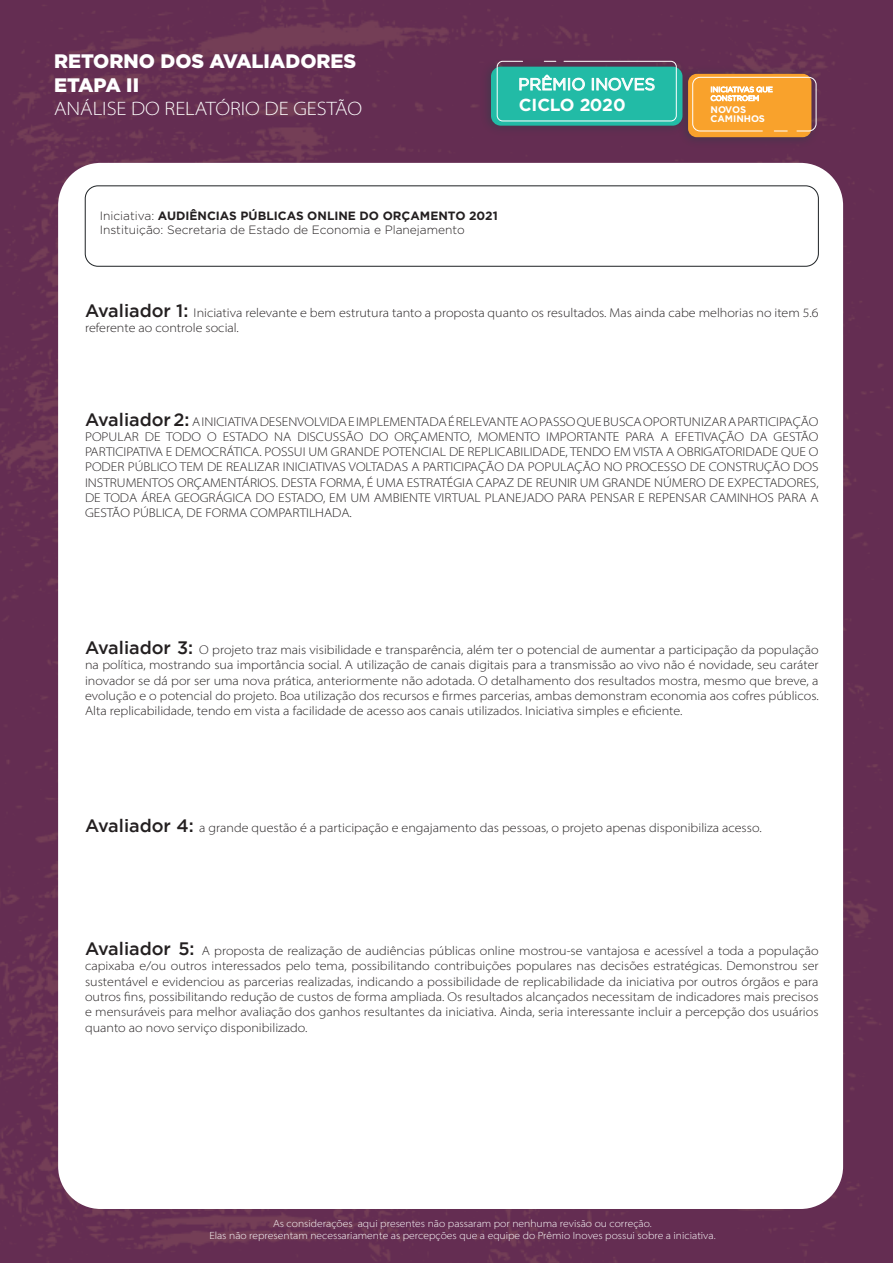
<style>
.page{position:relative;width:893px;height:1263px;background:#fff}
.page>*{position:absolute;margin:0;border:0;box-sizing:border-box;transform-origin:0 0}
.t1{font:900 19.5px/23.4px "Gotham";color:#fff}
.t2{font:19.5px "Myriad Variable Concept";color:#fff}
.t3{font:700 17.4px "Gotham";letter-spacing:-.01em;color:#fff}
.t4{font:16.65px "Gotham";color:#fff}
.t5{font:12.75px/15.3px "Myriad Variable Concept";color:#231f20;text-align:justify}
.t6{font:300 12px/14.4px "Gotham";color:#231f20}
.t7{font:10.5px/12.6px "Myriad Variable Concept";color:#fff;text-align:center}
.t8{font:700 9.6px/9px "Gotham";letter-spacing:-.005em;color:#fff}
.t9{font:7.2px/8.7px "Gotham";color:#fff}
.s1{font-weight:700}
.s2{font-family:"Gotham";font-weight:500;font-size:18px}
</style>
<div class="page">
<img style="left:0;top:0;width:893px;height:1263px">
<div style="left:58px;top:163px;width:785px;height:1046px;background:#fff;border-radius:43px"></div>
<img style="left:675px;top:63px;width:147px;height:87px">
<div style="left:688px;top:74px;width:123px;height:63px;background:#f9a22c;border-radius:9px"></div>
<div style="left:692px;top:77px;width:125px;height:54px;border:1px solid #fff;border-radius:7px"></div>
<img style="left:477px;top:56px;width:216px;height:83px">
<div style="left:491px;top:67px;width:191px;height:59px;background:#22bba6;border-radius:10px"></div>
<div style="left:497px;top:61px;width:180px;height:60px;border:1px solid #fff;border-radius:6px"></div>
<svg style="left:544px;top:61px;width:12px;height:1px"></svg>
<div style="left:85px;top:186px;width:734px;height:80px;border:1px solid #1d2124;border-radius:13px"></div>
<h1 class="t1" style="left:54px;top:49px;width:304px">RETORNO DOS AVALIADORES<br>ETAPA II</h1>
<h1 class="t2" style="left:54px;top:97px;width:310px">ANÁLISE DO RELATÓRIO DE GESTÃO</h1>
<h3 class="t4" style="left:518px;top:75px;width:138px">PRÊMIO INOVES</h3>
<h2 class="t3" style="left:519px;top:95px;width:108px">CICLO 2020</h2>
<p class="t6" style="left:100px;top:208px;width:400px">Iniciativa: <span class="s1">AUDIÊNCIAS PÚBLICAS ONLINE DO ORÇAMENTO 2021<br></span>Instituição: Secretaria de Estado de Economia e Planejamento</p>
<p class="t9" style="left:710px;top:85px;width:64px">INICIATIVAS QUE<br>CONSTROEM</p>
<p class="t8" style="left:710px;top:104px;width:56px">NOVOS<br>CAMINHOS</p>
<p class="t5" style="left:85px;top:305px;width:735px"><span class="s2">Avaliador 1:</span> Iniciativa relevante e bem estrutura tanto a proposta quanto os resultados. Mas ainda cabe melhorias no item 5.6 referente ao controle social.</p>
<p class="t5" style="left:85px;top:414px;width:735px"><span class="s2">Avaliador 2:</span> A INICIATIVA DESENVOLVIDA E IMPLEMENTADA É RELEVANTE AO PASSO QUE BUSCA OPORTUNIZAR A PARTICIPAÇÃO POPULAR DE TODO O ESTADO NA DISCUSSÃO DO ORÇAMENTO, MOMENTO IMPORTANTE PARA A EFETIVAÇÃO DA GESTÃO PARTICIPATIVA E DEMOCRÁTICA. POSSUI UM GRANDE POTENCIAL DE REPLICABILIDADE, TENDO EM VISTA A OBRIGATORIDADE QUE O PODER PÚBLICO TEM DE REALIZAR INICIATIVAS VOLTADAS A PARTICIPAÇÃO DA POPULAÇÃO NO PROCESSO DE CONSTRUÇÃO DOS INSTRUMENTOS ORÇAMENTÁRIOS. DESTA FORMA, É UMA ESTRATÉGIA CAPAZ DE REUNIR UM GRANDE NÚMERO DE EXPECTADORES, DE TODA ÁREA GEOGRÁGICA DO ESTADO, EM UM AMBIENTE VIRTUAL PLANEJADO PARA PENSAR E REPENSAR CAMINHOS PARA A GESTÃO PÚBLICA, DE FORMA COMPARTILHADA.</p>
<p class="t5" style="left:85px;top:642px;width:735px"><span class="s2">Avaliador 3:</span> O projeto traz mais visibilidade e transparência, além ter o potencial de aumentar a participação da população na política, mostrando sua importância social. A utilização de canais digitais para a transmissão ao vivo não é novidade, seu caráter inovador se dá por ser uma nova prática, anteriormente não adotada. O detalhamento dos resultados mostra, mesmo que breve, a evolução e o potencial do projeto. Boa utilização dos recursos e firmes parcerias, ambas demonstram economia aos cofres públicos.<br>Alta replicabilidade, tendo em vista a facilidade de acesso aos canais utilizados. Iniciativa simples e eficiente.</p>
<p class="t5" style="left:85px;top:820px;width:678px"><span class="s2">Avaliador 4:</span> a grande questão é a participação e engajamento das pessoas, o projeto apenas disponibiliza acesso.</p>
<p class="t5" style="left:85px;top:943px;width:735px"><span class="s2">Avaliador 5:</span> A proposta de realização de audiências públicas online mostrou-se vantajosa e acessível a toda a população capixaba e/ou outros interessados pelo tema, possibilitando contribuições populares nas decisões estratégicas. Demonstrou ser sustentável e evidenciou as parcerias realizadas, indicando a possibilidade de replicabilidade da iniciativa por outros órgãos e para outros fins, possibilitando redução de custos de forma ampliada. Os resultados alcançados necessitam de indicadores mais precisos e mensuráveis para melhor avaliação dos ganhos resultantes da iniciativa. Ainda, seria interessante incluir a percepção dos usuários quanto ao novo serviço disponibilizado.</p>
<p class="t7" style="left:209px;top:1217px;width:508px">As considerações aqui presentes não passaram por nenhuma revisão ou correção.<br>Elas não representam necessariamente as percepções que a equipe do Prêmio Inoves possui sobre a iniciativa.</p>
</div>
